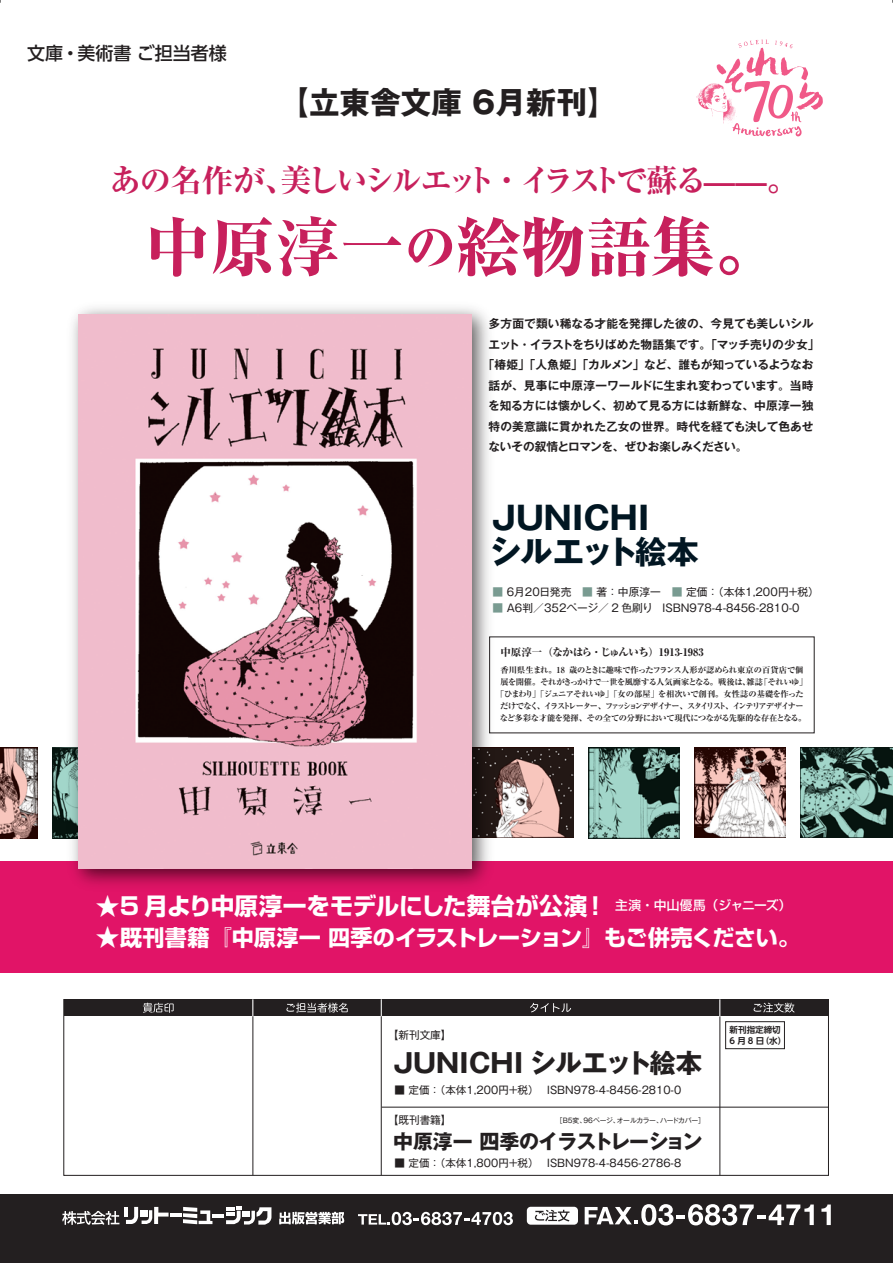
<style>
.page{position:relative;width:893px;height:1263px;background:#fff}
.page>*{position:absolute;margin:0;border:0;box-sizing:border-box;transform-origin:0 0}
.t1{font:800 64.95px "Ryumin Pro";color:#c7205c}
.t2{font:700 32.1px/34.7px "Gothic MB101 Pro";color:#011622}
.t3{font:700 expanded 31.35px "Ryumin Pro";letter-spacing:-.13em;color:#c7205c}
.t4{font:700 30.6px "Gothic MB101 Pro";color:#231f20}
.t5{font:700 26.4px "Gothic MB101 Pro";color:#231f20}
.t6{font:700 23.85px "Shin Go Pro";letter-spacing:-.01em;color:#fff}
.t7{font:700 22.05px "Shin Go Pro";letter-spacing:-.015em;color:#fff}
.t8{font:700 19.95px "Gothic MB101 Pro";letter-spacing:-.035em;color:#231f20}
.t9{font:500 18px "UD Shin Go Pro";color:#231f20}
.t10{font:700 11.7px "Gothic MB101 Pro De";color:#231f20}
.t11{font:700 11.7px "Gothic MB101 Pro De";letter-spacing:-.05em;color:#231f20}
.t12{font:700 11.7px "Gothic MB101 Pro De";letter-spacing:-.04em;color:#231f20}
.t13{font:700 11.7px "Gothic MB101 Pro De";letter-spacing:-.045em;color:#231f20}
.t14{font:10.8px "Gothic MB101 Pro";color:#231f20}
.t15{font:10.8px "Gothic MB101 Pro";letter-spacing:-.15em;color:#231f20}
.t16{font:10.65px "Gothic MB101 Pro";color:#231f20}
.t17{font:10.5px "Gothic MB101 Pro";color:#231f20}
.t18{font:800 10.5px "Ryumin Pro";color:#231f20}
.t19{font:700 8.55px/10.5px "UD Shin Go Pro De";color:#231f20}
.t20{font:700 expanded 8.25px/12px "Ryumin Pro";letter-spacing:-.06em;color:#231f20;text-align:center}
.t21{font:6.75px "Gothic MB101 Pro";letter-spacing:-.05em;color:#231f20}
.s1{font-size:51.6px}
.s2{color:#799b91}
.s3{font-size:23.85px}
</style>
<div class="page">
<div style="left:64px;top:999px;width:764px;height:17px;background:#231f20"></div>
<hr style="left:719px;top:1016px;width:1px;height:159px;background:#231f20">
<svg style="left:719px;top:999px;width:1px;height:17px"></svg>
<svg style="left:381px;top:999px;width:1px;height:17px"></svg>
<svg style="left:252px;top:999px;width:1px;height:17px"></svg>
<svg style="left:286px;top:1003px;width:62px;height:10px"></svg>
<svg style="left:530px;top:1003px;width:41px;height:9px"></svg>
<svg style="left:754px;top:1003px;width:40px;height:9px"></svg>
<hr style="left:252px;top:1016px;width:1px;height:159px;background:#231f20">
<hr style="left:381px;top:1016px;width:1px;height:159px;background:#231f20">
<svg style="left:143px;top:1003px;width:31px;height:10px"></svg>
<div style="left:0;top:1194px;width:893px;height:69px;background:#231f20"></div>
<svg style="left:279px;top:1212px;width:65px;height:12px"></svg>
<hr style="left:170px;top:1213px;width:12px;height:4px;background:#fff">
<svg style="left:212px;top:1214px;width:12px;height:3px"></svg>
<svg style="left:183px;top:1207px;width:29px;height:17px"></svg>
<svg style="left:226px;top:1206px;width:45px;height:18px"></svg>
<svg style="left:62px;top:1207px;width:107px;height:18px"></svg>
<div style="left:527px;top:1207px;width:51px;height:18px;background:#fff;border-radius:4px"></div>
<svg style="left:535px;top:1210px;width:34px;height:11px"></svg>
<svg style="left:358px;top:1212px;width:155px;height:13px"></svg>
<svg style="left:585px;top:1204px;width:229px;height:21px"></svg>
<svg style="left:821px;top:1204px;width:10px;height:21px"></svg>
<div style="left:725px;top:1021px;width:60px;height:28px;border:1px solid #231f20"></div>
<img style="left:696px;top:39px;width:127px;height:98px">
<img style="left:500px;top:747px;width:73px;height:91px">
<img style="left:0;top:747px;width:37px;height:91px">
<img style="left:52px;top:747px;width:9px;height:91px">
<img style="left:589px;top:747px;width:91px;height:91px">
<img style="left:800px;top:747px;width:93px;height:91px">
<img style="left:695px;top:747px;width:90px;height:91px">
<div style="left:0;top:861px;width:893px;height:111px;background:#e11467"></div>
<img style="left:61px;top:307px;width:439px;height:578px">
<img style="left:79px;top:315px;width:393px;height:553px">
<hr style="left:382px;top:1107px;width:447px;height:1px;background:#231f20">
<h3 class="t9" style="left:27px;top:38px;width:201px">文庫・美術書 ご担当者様</h3>
<h3 class="t4" style="left:278px;top:77px;width:341px">【立東舎文庫 6月新刊】</h3>
<h3 class="t3" style="left:110px;top:155px;width:690px">あの名作が、美しいシルエット・イラストで蘇る̶̶。</h3>
<h1 class="t1" style="left:145px;top:196px;width:637px">中原淳一<span class="s1">の</span>絵物語集。</h1>
<h3 class="t10" style="left:489px;top:314px;width:326px">多方面で類い稀なる才能を発揮した彼の、今見ても美しいシル</h3>
<h3 class="t11" style="left:489px;top:335px;width:332px">エット・イラストをちりばめた物語集です。「マッチ売りの少女」</h3>
<h3 class="t12" style="left:483px;top:355px;width:332px">「椿姫」「人魚姫」「カルメン」など、誰もが知っているようなお</h3>
<h3 class="t10" style="left:489px;top:376px;width:326px">話が、見事に中原淳一ワールドに生まれ変わっています。当時</h3>
<h3 class="t10" style="left:488px;top:396px;width:327px">を知る方には懐かしく、初めて見る方には新鮮な、中原淳一独</h3>
<h3 class="t10" style="left:489px;top:416px;width:326px">特の美意識に貫かれた乙女の世界。時代を経ても決して色あせ</h3>
<h3 class="t13" style="left:488px;top:437px;width:261px">ないその叙情とロマンを、ぜひお楽しみください。</h3>
<h2 class="t2" style="left:489px;top:496px;width:211px">JUNICHI<br>シルエット絵本</h2>
<h3 class="t15" style="left:492px;top:583px;width:328px"><span class="s2">■</span> ６月２０日発売　<span class="s2">■</span> 著：中原淳一　<span class="s2">■</span> 定価：（本体１,2００円＋税）</h3>
<h3 class="t14" style="left:492px;top:599px;width:309px"><span class="s2">■</span> A６判／３５２ページ／ 2 色刷り　ISBN978-4-8456-2810-0</h3>
<p class="t18" style="left:500px;top:644px;width:205px">中原淳一（なかはら・じゅんいち）1913-1983</p>
<p class="t20" style="left:496px;top:664px;width:313px">香川県生まれ。18 歳のときに趣味で作ったフランス人形が認められ東京の百貨店で個展を開催。それがきっかけで一世を風靡する人気画家となる。戦後は、雑誌「それいゆ」「ひまわり」「ジュニアそれいゆ」「女の部屋」を相次いで創刊。女性誌の基礎を作っただけでなく、イラストレーター、ファッションデザイナー、スタイリスト、インテリアデザイナーなど多彩な才能を発揮、その全ての分野において現代につながる先駆的な存在となる。</p>
<h3 class="t6" style="left:96px;top:886px;width:697px">★5 月より中原淳一をモデルにした舞台が公演！ <sup>主演・中山優馬（ジャニーズ）</sup></h3>
<h3 class="t7" style="left:96px;top:920px;width:705px"><span class="s3">★</span>既刊書籍『中原淳一 四季のイラストレーション』もご併売ください。</h3>
<p class="t16" style="left:388px;top:1026px;width:65px">【新刊文庫】</p>
<h3 class="t5" style="left:393px;top:1041px;width:311px">JUNICHI シルエット絵本</h3>
<p class="t17" style="left:395px;top:1081px;width:288px">■ 定価：（本体１,2００円＋税）　ISBN978-4-8456-2810-0</p>
<p class="t16" style="left:388px;top:1111px;width:65px">【既刊書籍】</p>
<p class="t21" style="left:556px;top:1114px;width:151px">［B５変、９６ページ、オールカラー、ハードカバー］</p>
<h3 class="t8" style="left:393px;top:1124px;width:311px">中原淳一 四季のイラストレーション</h3>
<p class="t17" style="left:395px;top:1154px;width:288px">■ 定価：（本体１,8００円＋税）　ISBN978-4-8456-2786-8</p>
<p class="t19" style="left:730px;top:1025px;width:58px">新刊指定締切<br>6月8 日（水）</p>
</div>
